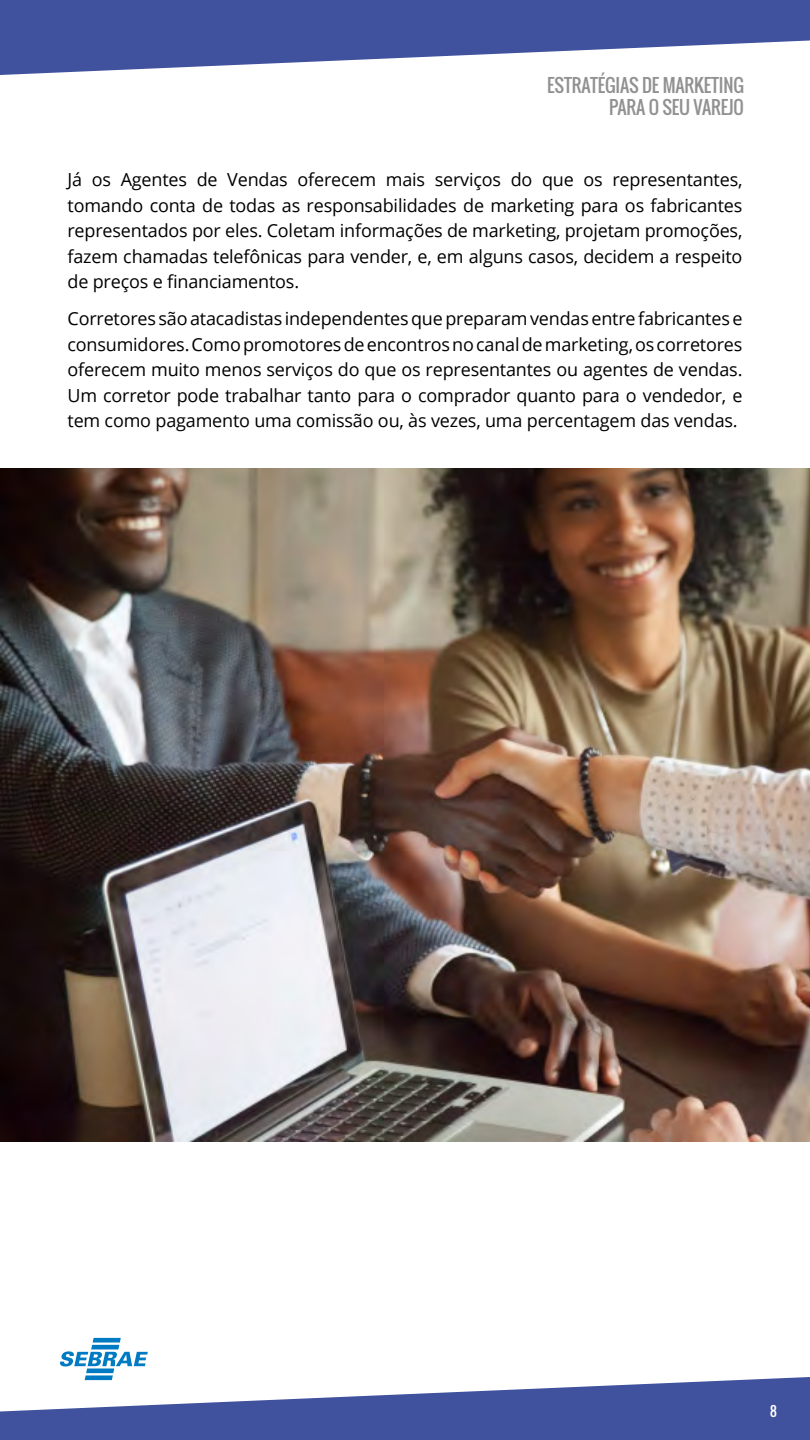
<style>
.page{position:relative;width:810px;height:1440px;background:#fff}
.page>*{position:absolute;margin:0;border:0;box-sizing:border-box;transform-origin:0 0}
.t1{font:18px/25.5px "Open Sans";letter-spacing:-.01em;color:#000;text-align:justify}
.t2{font:18px/22.5px "Oswald";letter-spacing:-.01em;color:#919191;text-align:right}
.t3{font:13.5px "Oswald";color:#fff}
</style>
<div class="page">
<img style="left:0;top:468px;width:810px;height:674px">
<svg style="left:0;top:0;width:810px;height:75px;fill:#40519e"></svg>
<svg style="left:0;top:1377px;width:810px;height:63px;fill:#40519e"></svg>
<svg style="left:60px;top:1338px;width:88px;height:42px"></svg>
<p class="t2" style="left:547px;top:74px;width:198px">ESTRATÉGIAS DE MARKETING<br>PARA O SEU VAREJO</p>
<p class="t1" style="left:68px;top:167px;width:677px">Já os Agentes de Vendas oferecem mais serviços do que os representantes, tomando conta de todas as responsabilidades de marketing para os fabricantes representados por eles. Coletam informações de marketing, projetam promoções, fazem chamadas telefônicas para vender, e, em alguns casos, decidem a respeito de preços e financiamentos.</p>
<p class="t1" style="left:68px;top:305px;width:677px">Corretores são atacadistas independentes que preparam vendas entre fabricantes e consumidores. Como promotores de encontros no canal de marketing, os corretores oferecem muito menos serviços do que os representantes ou agentes de vendas.<br>Um corretor pode trabalhar tanto para o comprador quanto para o vendedor, e tem como pagamento uma comissão ou, às vezes, uma percentagem das vendas.</p>
<p class="t3" style="left:770px;top:1401px;width:8px">8</p>
</div>
